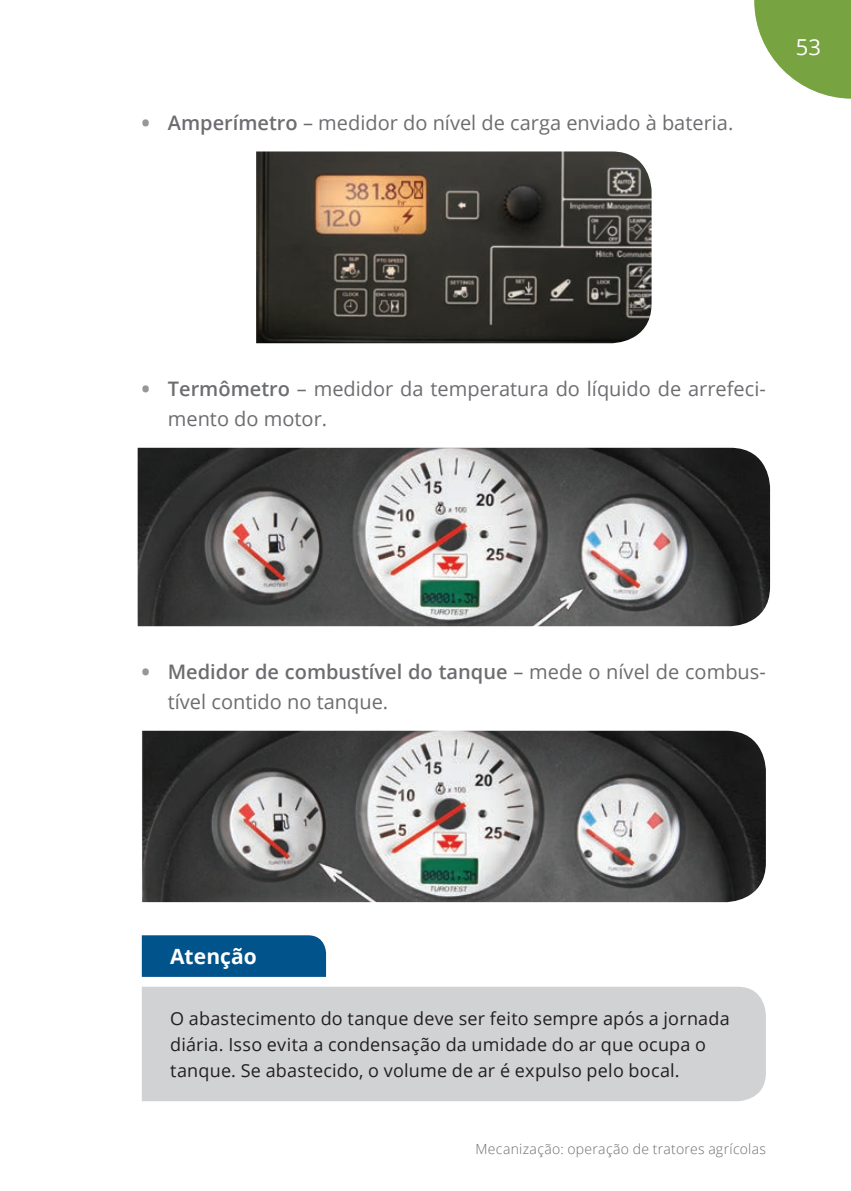
<style>
.page{position:relative;width:851px;height:1191px;background:#fff}
.page>*{position:absolute;margin:0;border:0;box-sizing:border-box;transform-origin:0 0}
.t1{font:22px "Open Sans";color:#fff}
.t2{font:700 21px "Open Sans";letter-spacing:.005em;color:#fff}
.t3{font:20px/30px "Open Sans";color:#6c6d70}
.t4{font:18px/26px "Open Sans";letter-spacing:.01em;color:#231f20}
.t5{font:300 14px "Open Sans";letter-spacing:.02em;color:#6c6d70}
.s1{font-weight:800;color:#95979a}
.s2{font-weight:600}
</style>
<div class="page">
<img style="left:256px;top:151px;width:395px;height:192px">
<img style="left:138px;top:448px;width:632px;height:178px">
<img style="left:142px;top:730px;width:623px;height:172px">
<div style="left:142px;top:986px;width:623px;height:115px;background:#d1d2d4"></div>
<div style="left:142px;top:935px;width:184px;height:41px;background:#01548b"></div>
<svg style="left:754px;top:0;width:97px;height:99px"></svg>
<p class="t3" style="left:142px;top:107px;width:593px"><span class="s1">•</span> <span class="s2">Amperímetro</span> – medidor do nível de carga enviado à bateria.</p>
<p class="t1" style="left:795px;top:32px;width:27px">53</p>
<p class="t3" style="left:168px;top:373px;width:599px;text-indent:-26px"><span class="s1">•</span> <span class="s2">Termômetro</span> – medidor da temperatura do líquido de arrefeci&shy;mento do motor.</p>
<p class="t3" style="left:168px;top:656px;width:599px;text-indent:-26px"><span class="s1">•</span> <span class="s2">Medidor de combustível do tanque</span> – mede o nível de combus&shy;tível contido no tanque.</p>
<p class="t2" style="left:170px;top:941px;width:88px">Atenção</p>
<p class="t4" style="left:170px;top:1004px;width:561px">O abastecimento do tanque deve ser feito sempre após a jornada diária. Isso evita a condensação da umidade do ar que ocupa o tanque. Se abastecido, o volume de ar é expulso pelo bocal.</p>
<p class="t5" style="left:475px;top:1139px;width:292px">Mecanização: operação de tratores agrícolas</p>
</div>
